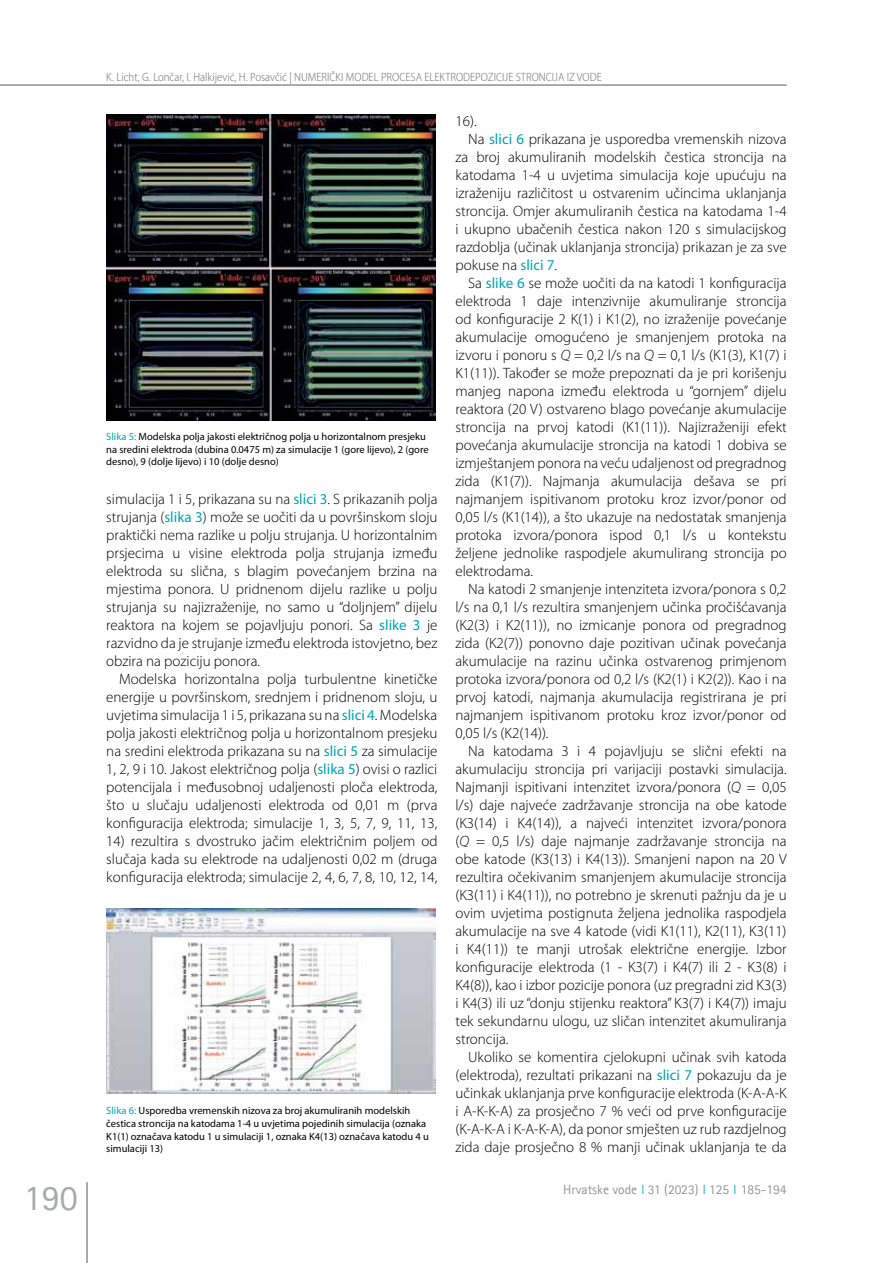
<style>
.page{position:relative;width:893px;height:1263px;background:#fff}
.page>*{position:absolute;margin:0;border:0;box-sizing:border-box;transform-origin:0 0}
.t1{font:36px "Agfa Rotis Sans Serif";color:#a7a9ac}
.t2{font:300 15px/18px "Myriad Pro";color:#000;text-align:justify}
.t3{font:13.5px "Agfa Rotis Sans Serif";color:#939598}
.t4{font:300 semi-condensed 12px "Myriad Pro";color:#6d6e71}
.t5{font:10.5px/12.6px "Myriad Pro";color:#000}
.s1{color:#00a5b6}
.s2{font-weight:400;color:#00a5b6}
.s3{font-style:italic}
.s4{font-family:"Source Sans Pro";font-weight:300;font-size:18px;color:#00a5b6}
</style>
<div class="page">
<hr style="left:87px;top:1182px;width:1px;height:81px;background:#58595b">
<hr style="left:0;top:85px;width:787px;height:1px;background:#58595b">
<img style="left:106px;top:114px;width:330px;height:307px">
<img style="left:106px;top:908px;width:330px;height:186px">
<p class="t4" style="left:106px;top:69px;width:497px">K. Licht, G. Lončar, I. Halkijević, H. Posavčić | NUMERIČKI MODEL PROCESA ELEKTRODEPOZICIJE STRONCIJA IZ VODE</p>
<p class="t5" style="left:106px;top:430px;width:324px"><span class="s1">Slika 5:</span> Modelska polja jakosti električnog polja u horizontalnom presjeku na sredini elektroda (dubina 0.0475 m) za simulacije 1 (gore lijevo), 2 (gore desno), 9 (dolje lijevo) i 10 (dolje desno)</p>
<p class="t2" style="left:106px;top:490px;width:333px">simulacija 1 i 5, prikazana su na <span class="s2">slici 3</span>. S prikazanih polja strujanja (<span class="s2">slika 3</span>) može se uočiti da u površinskom sloju praktički nema razlike u polju strujanja. U horizontalnim prsjecima u visine elektroda polja strujanja između elektroda su slična, s blagim povećanjem brzina na mjestima ponora. U pridnenom dijelu razlike u polju strujanja su najizraženije, no samo u “doljnjem” dijelu reaktora na kojem se pojavljuju ponori. Sa <span class="s2">slike 3</span> je razvidno da je strujanje između elektroda istovjetno, bez obzira na poziciju ponora.</p>
<p class="t2" style="left:106px;top:670px;width:333px;text-indent:13px">Modelska horizontalna polja turbulentne kinetičke energije u površinskom, srednjem i pridnenom sloju, u uvjetima simulacija 1 i 5, prikazana su na <span class="s2">slici 4</span>. Modelska polja jakosti električnog polja u horizontalnom presjeku na sredini elektroda prikazana su na <span class="s2">slici 5</span> za simulacije 1, 2, 9 i 10. Jakost električnog polja (<span class="s2">slika 5</span>) ovisi o razlici potencijala i međusobnoj udaljenosti ploča elektroda, što u slučaju udaljenosti elektroda od 0,01 m (prva konfiguracija elektroda; simulacije 1, 3, 5, 7, 9, 11, 13,</p>
<p class="t2" style="left:106px;top:832px;width:333px">14) rezultira s dvostruko jačim električnim poljem od slučaja kada su elektrode na udaljenosti 0,02 m (druga konfiguracija elektroda; simulacije 2, 4, 6, 7, 8, 10, 12, 14,</p>
<p class="t5" style="left:106px;top:1104px;width:324px"><span class="s1">Slika 6:</span> Usporedba vremenskih nizova za broj akumuliranih modelskih čestica stroncija na katodama 1-4 u uvjetima pojedinih simulacija (oznaka K1(1) označava katodu 1 u simulaciji 1, oznaka K4(13) označava katodu 4 u simulaciji 13)</p>
<p class="t2" style="left:455px;top:112px;width:23px">16).</p>
<p class="t2" style="left:468px;top:130px;width:320px">Na <span class="s2">slici 6</span> prikazana je usporedba vremenskih nizova</p>
<p class="t2" style="left:455px;top:148px;width:333px">za broj akumuliranih modelskih čestica stroncija na</p>
<p class="t2" style="left:455px;top:166px;width:333px">katodama 1-4 u uvjetima simulacija koje upućuju na</p>
<p class="t2" style="left:455px;top:184px;width:333px">izraženiju različitost u ostvarenim učincima uklanjanja</p>
<p class="t2" style="left:455px;top:202px;width:333px">stroncija. Omjer akumuliranih čestica na katodama 1-4</p>
<p class="t2" style="left:455px;top:220px;width:333px">i ukupno ubačenih čestica nakon 120 s simulacijskog</p>
<p class="t2" style="left:455px;top:238px;width:333px">razdoblja (učinak uklanjanja stroncija) prikazan je za sve</p>
<p class="t2" style="left:455px;top:256px;width:103px">pokuse na <span class="s2">slici 7</span>.</p>
<p class="t2" style="left:468px;top:274px;width:320px">Sa <span class="s2">slike 6</span> se može uočiti da na katodi 1 konfiguracija</p>
<p class="t2" style="left:455px;top:292px;width:333px">elektroda 1 daje intenzivnije akumuliranje stroncija</p>
<p class="t2" style="left:455px;top:310px;width:333px">od konfiguracije 2 K(1) i K1(2), no izraženije povećanje</p>
<p class="t2" style="left:455px;top:328px;width:333px">akumulacije omogućeno je smanjenjem protoka na</p>
<p class="t2" style="left:455px;top:346px;width:333px">izvoru i ponoru s <span class="s3">Q</span> = 0,2 l/s na <span class="s3">Q</span> = 0,1 l/s (K1(3), K1(7) i</p>
<p class="t2" style="left:455px;top:364px;width:333px">K1(11)). Također se može prepoznati da je pri korišenju</p>
<p class="t2" style="left:455px;top:382px;width:333px">manjeg napona između elektroda u “gornjem” dijelu</p>
<p class="t2" style="left:455px;top:400px;width:333px">reaktora (20 V) ostvareno blago povećanje akumulacije</p>
<p class="t2" style="left:455px;top:418px;width:333px">stroncija na prvoj katodi (K1(11)). Najizraženiji efekt</p>
<p class="t2" style="left:455px;top:436px;width:333px">povećanja akumulacije stroncija na katodi 1 dobiva se</p>
<p class="t2" style="left:455px;top:454px;width:333px">izmještanjem ponora na veću udaljenost od pregradnog</p>
<p class="t2" style="left:455px;top:472px;width:333px">zida (K1(7)). Najmanja akumulacija dešava se pri</p>
<p class="t2" style="left:455px;top:490px;width:333px">najmanjem ispitivanom protoku kroz izvor/ponor od</p>
<p class="t2" style="left:455px;top:508px;width:333px">0,05 l/s (K1(14)), a što ukazuje na nedostatak smanjenja</p>
<p class="t2" style="left:455px;top:526px;width:333px">protoka izvora/ponora ispod 0,1 l/s u kontekstu</p>
<p class="t2" style="left:455px;top:544px;width:333px">željene jednolike raspodjele akumulirang stroncija po</p>
<p class="t2" style="left:455px;top:562px;width:79px">elektrodama.</p>
<p class="t2" style="left:468px;top:580px;width:320px">Na katodi 2 smanjenje intenziteta izvora/ponora s 0,2</p>
<p class="t2" style="left:455px;top:598px;width:333px">l/s na 0,1 l/s rezultira smanjenjem učinka pročišćavanja</p>
<p class="t2" style="left:455px;top:616px;width:333px">(K2(3) i K2(11)), no izmicanje ponora od pregradnog</p>
<p class="t2" style="left:455px;top:634px;width:333px">zida (K2(7)) ponovno daje pozitivan učinak povećanja</p>
<p class="t2" style="left:455px;top:652px;width:333px">akumulacije na razinu učinka ostvarenog primjenom</p>
<p class="t2" style="left:455px;top:670px;width:333px">protoka izvora/ponora od 0,2 l/s (K2(1) i K2(2)). Kao i na</p>
<p class="t2" style="left:455px;top:688px;width:333px">prvoj katodi, najmanja akumulacija registrirana je pri</p>
<p class="t2" style="left:455px;top:706px;width:333px">najmanjem ispitivanom protoku kroz izvor/ponor od</p>
<p class="t2" style="left:455px;top:724px;width:95px">0,05 l/s (K2(14)).</p>
<p class="t2" style="left:468px;top:742px;width:320px">Na katodama 3 i 4 pojavljuju se slični efekti na</p>
<p class="t2" style="left:455px;top:760px;width:333px">akumulaciju stroncija pri varijaciji postavki simulacija.</p>
<p class="t2" style="left:455px;top:778px;width:333px">Najmanji ispitivani intenzitet izvora/ponora (<span class="s3">Q</span> = 0,05</p>
<p class="t2" style="left:455px;top:796px;width:333px">l/s) daje najveće zadržavanje stroncija na obe katode</p>
<p class="t2" style="left:455px;top:814px;width:333px">(K3(14) i K4(14)), a najveći intenzitet izvora/ponora</p>
<p class="t2" style="left:455px;top:832px;width:333px">(<span class="s3">Q</span> = 0,5 l/s) daje najmanje zadržavanje stroncija na</p>
<p class="t2" style="left:455px;top:850px;width:333px">obe katode (K3(13) i K4(13)). Smanjeni napon na 20 V</p>
<p class="t2" style="left:455px;top:868px;width:333px">rezultira očekivanim smanjenjem akumulacije stroncija</p>
<p class="t2" style="left:455px;top:886px;width:333px">(K3(11) i K4(11)), no potrebno je skrenuti pažnju da je u</p>
<p class="t2" style="left:455px;top:904px;width:333px">ovim uvjetima postignuta željena jednolika raspodjela</p>
<p class="t2" style="left:455px;top:922px;width:333px">akumulacije na sve 4 katode (vidi K1(11), K2(11), K3(11)</p>
<p class="t2" style="left:455px;top:940px;width:333px">i K4(11)) te manji utrošak električne energije. Izbor</p>
<p class="t2" style="left:455px;top:958px;width:333px">konfiguracije elektroda (1 - K3(7) i K4(7) ili 2 - K3(8) i</p>
<p class="t2" style="left:455px;top:976px;width:333px">K4(8)), kao i izbor pozicije ponora (uz pregradni zid K3(3)</p>
<p class="t2" style="left:455px;top:994px;width:333px">i K4(3) ili uz “donju stijenku reaktora” K3(7) i K4(7)) imaju</p>
<p class="t2" style="left:455px;top:1012px;width:333px">tek sekundarnu ulogu, uz sličan intenzitet akumuliranja</p>
<p class="t2" style="left:455px;top:1030px;width:54px">stroncija.</p>
<p class="t2" style="left:468px;top:1048px;width:320px">Ukoliko se komentira cjelokupni učinak svih katoda</p>
<p class="t2" style="left:455px;top:1066px;width:333px">(elektroda), rezultati prikazani na <span class="s2">slici 7</span> pokazuju da je</p>
<p class="t2" style="left:455px;top:1084px;width:333px">učinkak uklanjanja prve konfiguracije elektroda (K-A-A-K</p>
<p class="t2" style="left:455px;top:1102px;width:333px">i A-K-K-A) za prosječno 7 % veći od prve konfiguracije</p>
<p class="t2" style="left:455px;top:1120px;width:333px">(K-A-K-A i K-A-K-A), da ponor smješten uz rub razdjelnog</p>
<p class="t2" style="left:455px;top:1138px;width:333px">zida daje prosječno 8 % manji učinak uklanjanja te da</p>
<h1 class="t1" style="left:24px;top:1177px;width:55px">190</h1>
<p class="t3" style="left:563px;top:1182px;width:225px">Hrvatske vode <span class="s4">I</span> 31 (2023) <span class="s4">I</span> 125 <span class="s4">I</span> 185-194</p>
</div>
